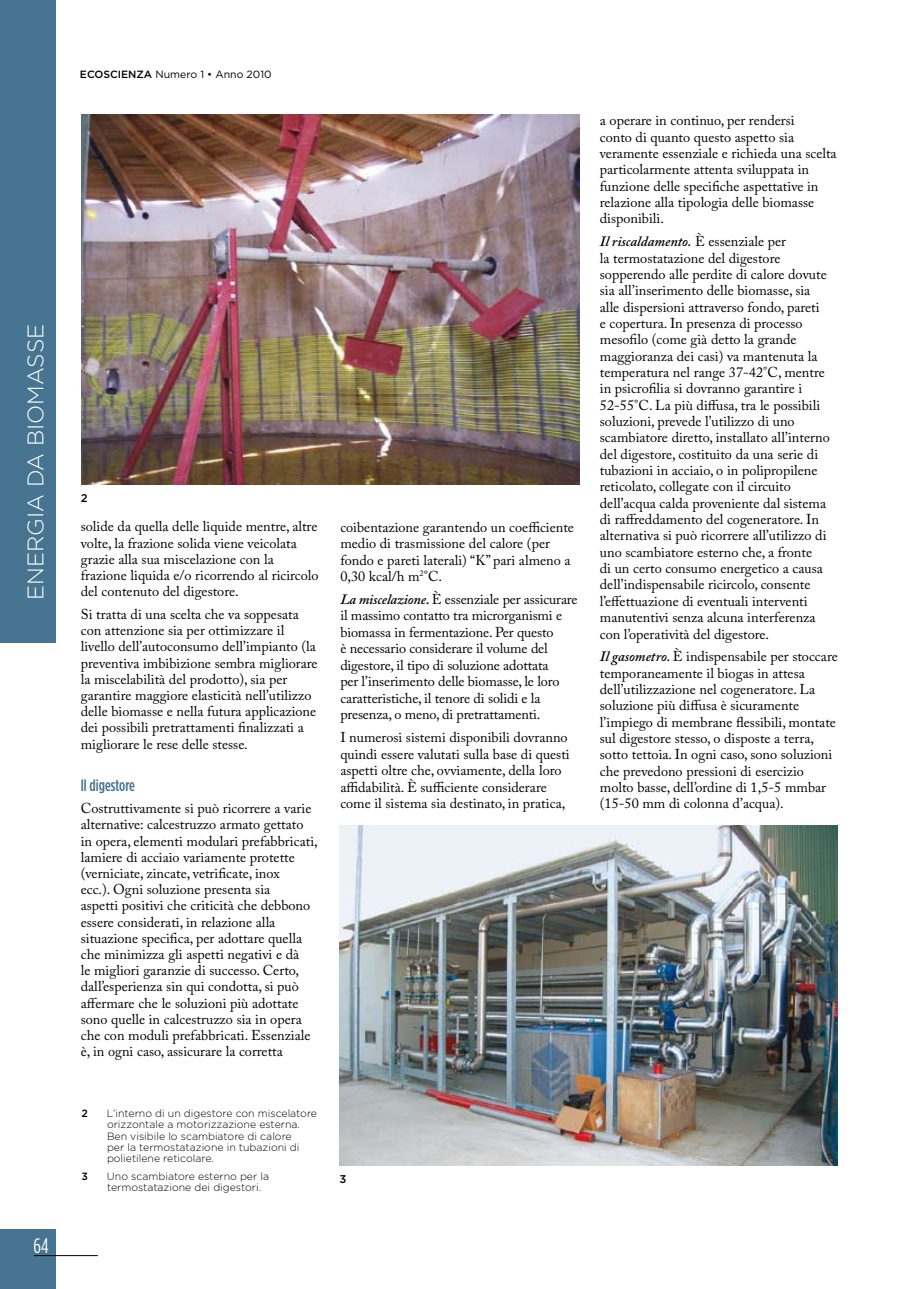
<style>
.page{position:relative;width:919px;height:1289px;background:#fff}
.page>*{position:absolute;margin:0;border:0;box-sizing:border-box;transform-origin:0 0}
.t1{font:300 22.5px "Gotham";color:#fff}
.t2{font:21px "Gotham Condensed";color:#fff}
.t3{font:500 16.5px "Gotham Condensed";color:#467491}
.t4{font:14.25px/16.4px "Adobe Caslon Pro";color:#000}
.t5{font:500 11.25px "Gotham";color:#000}
.t6{font:300 10.5px/11.2px "Gotham";color:#000}
.t7{font:10.5px "Gotham";color:#000}
.t8{font:500 10.5px "Gotham";color:#000}
.s1{font-weight:500}
.s2{font-weight:600;font-style:italic}
</style>
<div class="page">
<div style="left:0;top:1229px;width:55px;height:59px;background:#467491"></div>
<hr style="left:34px;top:1255px;width:64px;height:1px;background:#000">
<div style="left:0;top:0;width:55px;height:642px;background:#467491"></div>
<img style="left:81px;top:115px;width:498px;height:369px">
<img style="left:339px;top:825px;width:498px;height:340px">
<h1 class="t1" style="left:23px;top:600px;width:274px;rotate:-90deg">ENERGIA DA BIOMASSE</h1>
<h2 class="t2" style="left:34px;top:1233px;width:16px">64</h2>
<p class="t7" style="left:80px;top:68px;width:193px"><span class="s1">ECOSCIENZA</span> Numero 1 • Anno 2010</p>
<p class="t5" style="left:81px;top:492px;width:8px">2</p>
<p class="t4" style="left:81px;top:518px;width:239px">solide da quella delle liquide mentre, altre volte, la frazione solida viene veicolata grazie alla sua miscelazione con la frazione liquida e/o ricorrendo al ricircolo del contenuto del digestore.</p>
<p class="t4" style="left:81px;top:606px;width:238px">Si tratta di una scelta che va soppesata con attenzione sia per ottimizzare il livello dell’autoconsumo dell’impianto (la preventiva imbibizione sembra migliorare la miscelabilità del prodotto), sia per garantire maggiore elasticità nell’utilizzo delle biomasse e nella futura applicazione dei possibili pretrattamenti finalizzati a migliorare le rese delle stesse.</p>
<p class="t3" style="left:81px;top:775px;width:56px">Il digestore</p>
<p class="t4" style="left:81px;top:800px;width:238px">Costruttivamente si può ricorrere a varie alternative: calcestruzzo armato gettato in opera, elementi modulari prefabbricati, lamiere di acciaio variamente protette (verniciate, zincate, vetrificate, inox<br>ecc.). Ogni soluzione presenta sia<br>aspetti positivi che criticità che debbono essere considerati, in relazione alla situazione specifica, per adottare quella che minimizza gli aspetti negativi e dà<br>le migliori garanzie di successo. Certo, dall’esperienza sin qui condotta, si può affermare che le soluzioni più adottate sono quelle in calcestruzzo sia in opera che con moduli prefabbricati. Essenziale è, in ogni caso, assicurare la corretta</p>
<p class="t8" style="left:81px;top:1107px;width:8px">2</p>
<p class="t6" style="left:107px;top:1107px;width:211px">L’interno di un digestore con miscelatore orizzontale a motorizzazione esterna.<br>Ben visibile lo scambiatore di calore<br>per la termostatazione in tubazioni di polietilene reticolare.</p>
<p class="t8" style="left:81px;top:1170px;width:8px">3</p>
<p class="t6" style="left:107px;top:1170px;width:163px">U no scambiatore esterno per la termostatazione dei digestori.</p>
<p class="t4" style="left:340px;top:518px;width:235px">coibentazione garantendo un coefficiente medio di trasmissione del calore (per fondo e pareti laterali) “K” pari almeno a 0,30 kcal/h m<sup>2</sup>°C.</p>
<p class="t4" style="left:340px;top:590px;width:239px"><span class="s2">La miscelazione.</span> È essenziale per assicurare il massimo contatto tra microrganismi e biomassa in fermentazione. Per questo<br>è necessario considerare il volume del digestore, il tipo di soluzione adottata<br>per l’inserimento delle biomasse, le loro caratteristiche, il tenore di solidi e la presenza, o meno, di pretrattamenti.</p>
<p class="t4" style="left:340px;top:729px;width:231px">I numerosi sistemi disponibili dovranno quindi essere valutati sulla base di questi aspetti oltre che, ovviamente, della loro affidabilità. È sufficiente considerare come il sistema sia destinato, in pratica,</p>
<p class="t5" style="left:339px;top:1172px;width:8px">3</p>
<p class="t4" style="left:599px;top:112px;width:238px">a operare in continuo, per rendersi<br>conto di quanto questo aspetto sia veramente essenziale e richieda una scelta particolarmente attenta sviluppata in funzione delle specifiche aspettative in relazione alla tipologia delle biomasse disponibili.</p>
<p class="t4" style="left:599px;top:233px;width:231px"><span class="s2">Il riscaldamento.</span> È essenziale per<br>la termostatazione del digestore sopperendo alle perdite di calore dovute sia all’inserimento delle biomasse, sia alle dispersioni attraverso fondo, pareti<br>e copertura. In presenza di processo mesofilo (come già detto la grande maggioranza dei casi) va mantenuta la temperatura nel range 37-42°C, mentre in psicrofilia si dovranno garantire i 52-55°C. La più diffusa, tra le possibili soluzioni, prevede l’utilizzo di uno scambiatore diretto, installato all’interno del digestore, costituito da una serie di tubazioni in acciaio, o in polipropilene reticolato, collegate con il circuito dell’acqua calda proveniente dal sistema di raffreddamento del cogeneratore. In alternativa si può ricorrere all’utilizzo di uno scambiatore esterno che, a fronte<br>di un certo consumo energetico a causa dell’indispensabile ricircolo, consente l’effettuazione di eventuali interventi manutentivi senza alcuna interferenza con l’operatività del digestore.</p>
<p class="t4" style="left:599px;top:648px;width:239px"><span class="s2">Il gasometro.</span> È indispensabile per stoccare temporaneamente il biogas in attesa dell’utilizzazione nel cogeneratore. La soluzione più diffusa è sicuramente l’impiego di membrane flessibili, montate sul digestore stesso, o disposte a terra, sotto tettoia. In ogni caso, sono soluzioni che prevedono pressioni di esercizio molto basse, dell’ordine di 1,5-5 mmbar (15-50 mm di colonna d’acqua).</p>
</div>
